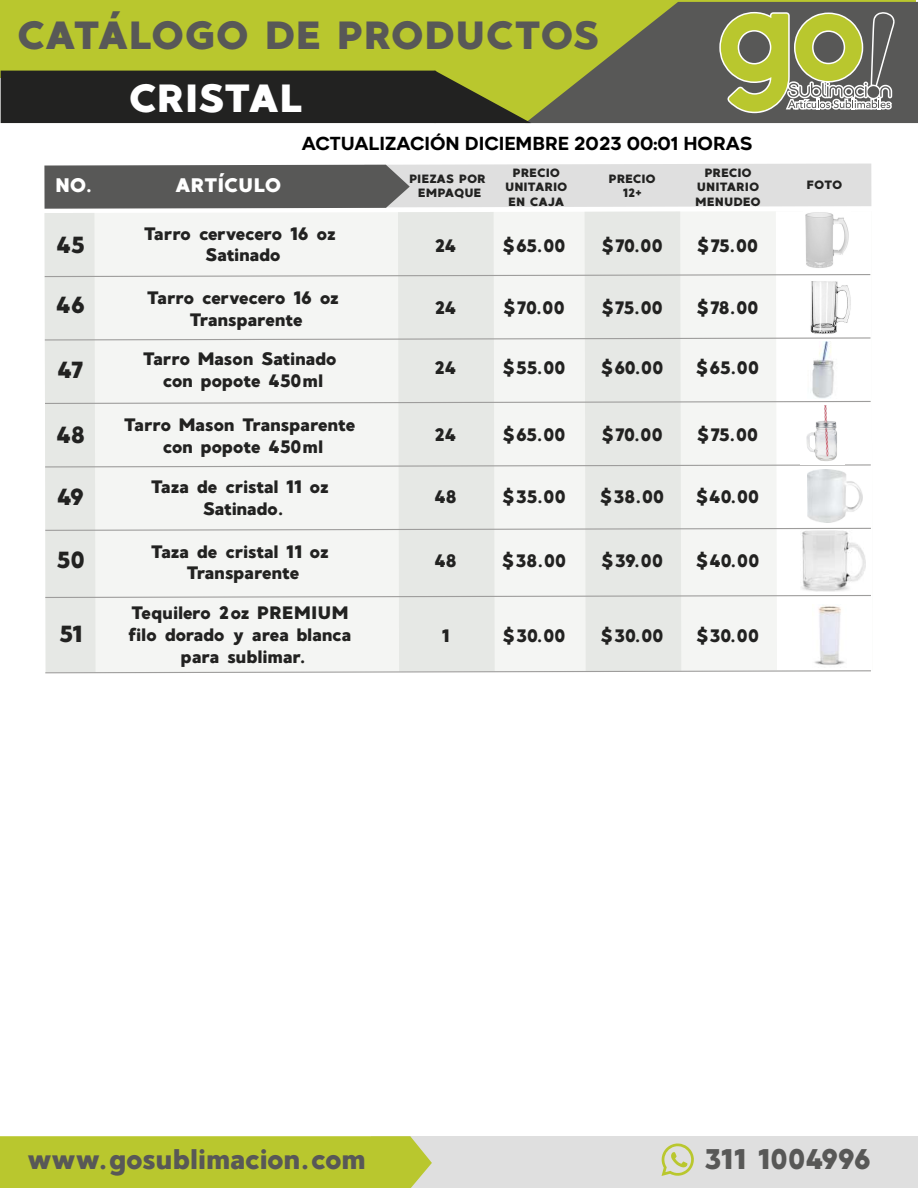
<style>
.page{position:relative;width:918px;height:1188px;background:#fff}
.page>*{position:absolute;margin:0;border:0;box-sizing:border-box;transform-origin:0 0}
.t1{font:39.3px "MADE Good Time Grotesk";letter-spacing:-.07em;color:#585857}
.t2{font:39.3px "MADE Good Time Grotesk";letter-spacing:-.06em;color:#fff}
.t3{font:28.35px "MADE Good Time Grotesk";letter-spacing:-.08em;color:#585857}
.t4{font:23.25px "MADE Good Time Grotesk";letter-spacing:-.09em;color:#222221}
.t5{font:19.65px "MADE Good Time Grotesk";letter-spacing:-.05em;color:#fff}
.t6{font:18px/21.6px "MADE Good Time Grotesk";letter-spacing:-.09em;color:#222221;text-align:center}
.t7{font:700 18px "Aftika";color:#000}
.t8{font:12px/14.4px "MADE Good Time Grotesk";letter-spacing:-.05em;color:#222221;text-align:center}
</style>
<div class="page">
<div style="left:0;top:0;width:915px;height:77px;background:#b9c72e"></div>
<div style="left:372px;top:1136px;width:546px;height:52px;background:#dfdfdf"></div>
<div style="left:0;top:1136px;width:432px;height:52px;background:#b9c72e"></div>
<svg style="left:531px;top:2px;width:387px;height:121px;fill:#585857"></svg>
<svg style="left:719px;top:12px;width:176px;height:101px"></svg>
<svg style="left:1px;top:71px;width:530px;height:52px;background:#2f3022"></svg>
<svg style="left:662px;top:1143px;width:32px;height:33px"></svg>
<svg style="left:44px;top:164px;width:827px;height:509px"></svg>
<img style="left:804px;top:210px;width:46px;height:60px">
<img style="left:799px;top:277px;width:60px;height:60px">
<img style="left:808px;top:341px;width:29px;height:57px">
<img style="left:801px;top:404px;width:43px;height:60px">
<img style="left:808px;top:470px;width:55px;height:53px">
<img style="left:812px;top:605px;width:37px;height:62px">
<img style="left:800px;top:531px;width:66px;height:61px">
<h1 class="t1" style="left:16px;top:10px;width:586px">CATÁLOGO DE PRODUCTOS</h1>
<h1 class="t2" style="left:127px;top:73px;width:179px">CRISTAL</h1>
<p class="t7" style="left:302px;top:132px;width:452px">ACTUALIZACIÓN DICIEMBRE 2023 00:01 HORAS</p>
<p class="t5" style="left:55px;top:173px;width:38px">NO.</p>
<p class="t5" style="left:174px;top:173px;width:109px">ARTÍCULO</p>
<p class="t8" style="left:409px;top:171px;width:79px">PIEZAS POR<br>EMPAQUE</p>
<p class="t8" style="left:505px;top:165px;width:64px">PRECIO<br>UNITARIO<br>EN CAJA</p>
<p class="t8" style="left:608px;top:171px;width:49px">PRECIO<br>12+</p>
<p class="t8" style="left:695px;top:165px;width:68px">PRECIO<br>UNITARIO<br>MENUDEO</p>
<p class="t8" style="left:807px;top:177px;width:38px">FOTO</p>
<p class="t4" style="left:55px;top:230px;width:32px">45</p>
<p class="t6" style="left:143px;top:223px;width:195px">Tarro cervecero 16 oz<br>Satinado</p>
<p class="t6" style="left:434px;top:235px;width:24px">24</p>
<p class="t6" style="left:502px;top:235px;width:66px">$65.00</p>
<p class="t6" style="left:601px;top:235px;width:64px">$70.00</p>
<p class="t6" style="left:696px;top:235px;width:64px">$75.00</p>
<p class="t6" style="left:146px;top:287px;width:195px">Tarro cervecero 16 oz<br>Transparente</p>
<p class="t6" style="left:434px;top:297px;width:24px">24</p>
<p class="t6" style="left:503px;top:297px;width:64px">$70.00</p>
<p class="t6" style="left:601px;top:297px;width:64px">$75.00</p>
<p class="t6" style="left:696px;top:297px;width:65px">$78.00</p>
<p class="t6" style="left:142px;top:348px;width:197px">Tarro Mason Satinado con popote 450ml</p>
<p class="t6" style="left:434px;top:357px;width:24px">24</p>
<p class="t6" style="left:502px;top:357px;width:66px">$55.00</p>
<p class="t6" style="left:600px;top:357px;width:65px">$60.00</p>
<p class="t6" style="left:695px;top:357px;width:66px">$65.00</p>
<p class="t6" style="left:123px;top:414px;width:234px">Tarro Mason Transparente con popote 450ml</p>
<p class="t6" style="left:434px;top:424px;width:24px">24</p>
<p class="t6" style="left:502px;top:424px;width:66px">$65.00</p>
<p class="t6" style="left:601px;top:424px;width:64px">$70.00</p>
<p class="t6" style="left:696px;top:424px;width:64px">$75.00</p>
<p class="t6" style="left:150px;top:476px;width:181px">Taza de cristal 11 oz<br>Satinado.</p>
<p class="t6" style="left:434px;top:486px;width:25px">48</p>
<p class="t6" style="left:502px;top:486px;width:66px">$35.00</p>
<p class="t6" style="left:599px;top:486px;width:67px">$38.00</p>
<p class="t6" style="left:695px;top:486px;width:66px">$40.00</p>
<p class="t4" style="left:55px;top:290px;width:32px">46</p>
<p class="t4" style="left:57px;top:355px;width:30px">47</p>
<p class="t4" style="left:55px;top:420px;width:32px">48</p>
<p class="t4" style="left:56px;top:482px;width:30px">49</p>
<p class="t4" style="left:56px;top:545px;width:32px">50</p>
<p class="t4" style="left:58px;top:619px;width:26px">51</p>
<p class="t6" style="left:150px;top:541px;width:181px">Taza de cristal 11 oz<br>Transparente</p>
<p class="t6" style="left:434px;top:550px;width:25px">48</p>
<p class="t6" style="left:501px;top:550px;width:67px">$38.00</p>
<p class="t6" style="left:601px;top:550px;width:65px">$39.00</p>
<p class="t6" style="left:695px;top:550px;width:66px">$40.00</p>
<p class="t6" style="left:128px;top:602px;width:226px">Tequilero 2oz PREMIUM filo dorado y area blanca para sublimar.</p>
<p class="t6" style="left:441px;top:625px;width:10px">1</p>
<p class="t6" style="left:502px;top:625px;width:66px">$30.00</p>
<p class="t6" style="left:600px;top:625px;width:66px">$30.00</p>
<p class="t6" style="left:695px;top:625px;width:66px">$30.00</p>
<h2 class="t3" style="left:26px;top:1141px;width:342px">www.gosublimacion.com</h2>
<h2 class="t3" style="left:703px;top:1141px;width:170px">311 1004996</h2>
</div>
